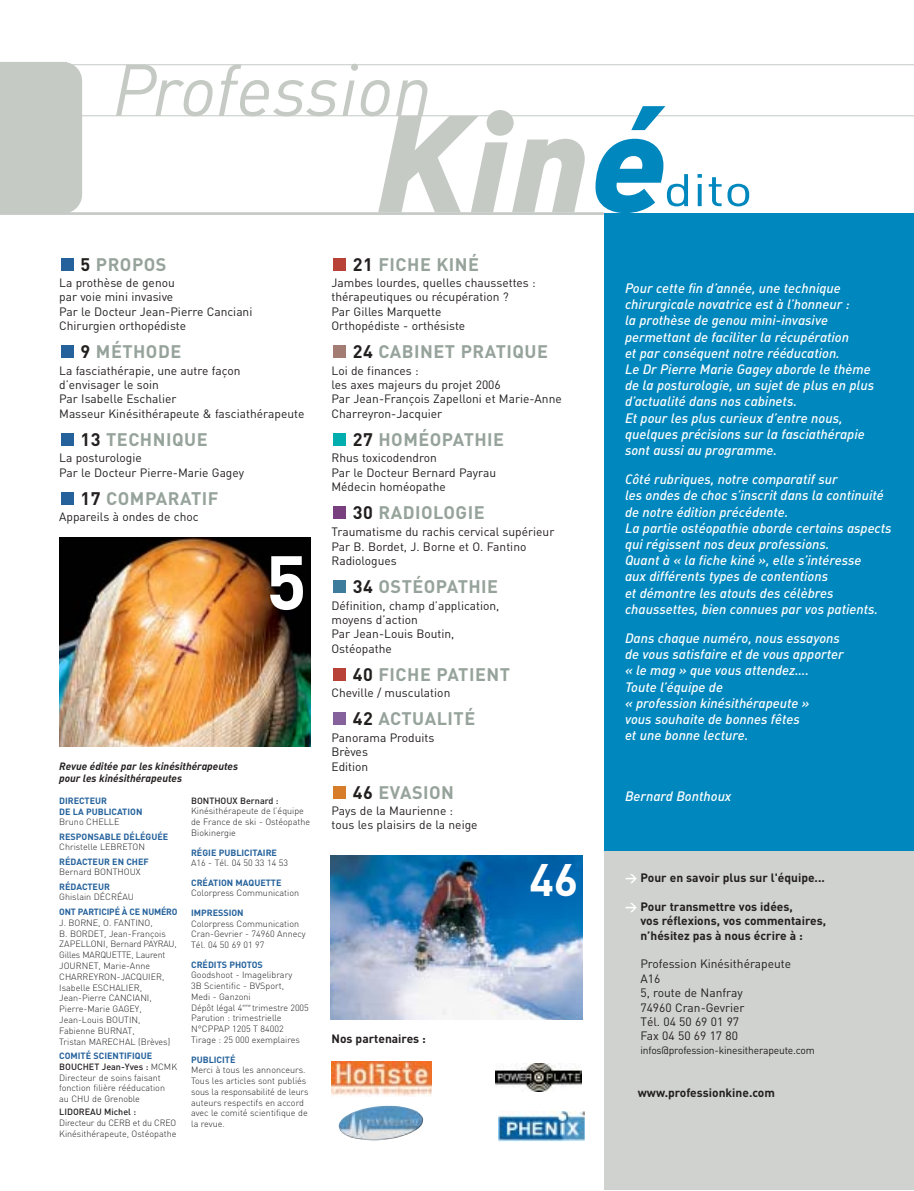
<style>
.page{position:relative;width:914px;height:1191px;background:#fff}
.page>*{position:absolute;margin:0;border:0;box-sizing:border-box;transform-origin:0 0}
.t1{font:135.3px "DIN Black Italic Alt";color:#c5cac5;scale:1.05 1}
.t2{font:700 75px "DIN";color:#fff}
.t3{font:72px "DIN Regular Italic Alt";letter-spacing:-.005em;color:#c5cac5}
.t4{font:45px "DIN";color:#0088be;scale:1.2 1}
.t5{font:700 45px "DIN";color:#fff}
.t6{font:700 18px "DIN";letter-spacing:.025em;color:#96a39b}
.t7{font:13.5px/16.2px "DIN Medium Italic Alt";color:#fff}
.t8{font:12px/14.4px "DIN";color:#231f1f}
.t9{font:700 12px/14.4px "DIN";color:#231f1f}
.t10{font:10.5px/12.6px "DIN Bold Italic Alt";color:#231f1f}
.t11{font:10.5px "DIN";letter-spacing:-.015em;color:#231f1f}
.t12{font:300 9px/10.8px "DIN";color:#231f1f}
.t13{font:700 9px/10.8px "DIN";color:#25629c}
.t14{font:500 9px "DIN";color:#231f1f}
.s1{color:#0088be}
.s2{color:#231f1f}
.s3{font-weight:700;color:#25629c}
.s4{font-weight:500}
.s5{color:#fff}
</style>
<div class="page">
<div style="left:603px;top:851px;width:311px;height:339px;background:#cfd2ce"></div>
<div style="left:61px;top:492px;width:12px;height:13px;background:#25629c"></div>
<div style="left:61px;top:433px;width:12px;height:13px;background:#25629c"></div>
<div style="left:61px;top:345px;width:12px;height:13px;background:#25629c"></div>
<div style="left:61px;top:258px;width:12px;height:13px;background:#25629c"></div>
<img style="left:60px;top:537px;width:251px;height:209px">
<img style="left:331px;top:1061px;width:100px;height:35px">
<img style="left:338px;top:1106px;width:85px;height:34px">
<svg style="left:549px;top:1111px;width:35px;height:1px"></svg>
<img style="left:498px;top:1112px;width:86px;height:30px">
<svg style="left:523px;top:1063px;width:37px;height:1px"></svg>
<img style="left:495px;top:1064px;width:86px;height:28px">
<div style="left:1px;top:62px;width:81px;height:150px;background:#c5cac5"></div>
<hr style="left:1px;top:212px;width:602px;height:3px;background:#c5cac5">
<hr style="left:63px;top:116px;width:851px;height:1px;background:#c5cac5">
<hr style="left:1px;top:64px;width:913px;height:1px;background:#c5cac5">
<img style="left:330px;top:855px;width:252px;height:164px">
<div style="left:603px;top:214px;width:311px;height:637px;background:#0088be"></div>
<div style="left:333px;top:786px;width:13px;height:13px;background:#d77d29"></div>
<div style="left:333px;top:713px;width:13px;height:12px;background:#85629c"></div>
<div style="left:333px;top:668px;width:13px;height:13px;background:#b84138"></div>
<div style="left:333px;top:580px;width:13px;height:13px;background:#3d7c9a"></div>
<div style="left:333px;top:507px;width:13px;height:12px;background:#78407f"></div>
<div style="left:333px;top:433px;width:13px;height:13px;background:#00afad"></div>
<div style="left:333px;top:345px;width:13px;height:13px;background:#a37d73"></div>
<div style="left:333px;top:258px;width:13px;height:13px;background:#b84138"></div>
<h3 class="t3" style="left:112px;top:64px;width:321px">Profession</h3>
<h1 class="t1" style="left:376px;top:115px;width:279px">Kin<span class="s1">é</span></h1>
<h3 class="t4" style="left:663px;top:174px;width:76px">dito</h3>
<h3 class="t6" style="left:81px;top:258px;width:87px"><span class="s2">5</span> PROPOS</h3>
<h3 class="t8" style="left:59px;top:277px;width:195px">La prothèse de genou<br>par voie mini invasive<br>Par le Docteur Jean-Pierre Canciani<br>Chirurgien orthopédiste</h3>
<h3 class="t6" style="left:81px;top:345px;width:102px"><span class="s2">9</span> MÉTHODE</h3>
<h3 class="t8" style="left:59px;top:365px;width:247px">La fasciathérapie, une autre façon d’envisager le soin<br>Par Isabelle Eschalier<br>Masseur Kinésithérapeute &amp; fasciathérapeute</h3>
<h3 class="t6" style="left:81px;top:433px;width:128px"><span class="s2">13</span> TECHNIQUE</h3>
<h3 class="t8" style="left:59px;top:452px;width:186px">La posturologie<br>Par le Docteur Pierre-Marie Gagey</h3>
<h3 class="t6" style="left:81px;top:492px;width:139px"><span class="s2">17</span> COMPARATIF</h3>
<h3 class="t8" style="left:59px;top:511px;width:141px">Appareils à ondes de choc</h3>
<h2 class="t2" style="left:266px;top:556px;width:42px">5</h2>
<p class="t10" style="left:59px;top:761px;width:180px">Revue éditée par les kinésithérapeutes pour les kinésithérapeutes</p>
<p class="t13" style="left:59px;top:796px;width:85px">DIRECTEUR<br>DE LA PUBLICATION</p>
<p class="t12" style="left:59px;top:818px;width:62px">Bruno CHELLE</p>
<p class="t13" style="left:59px;top:832px;width:111px">RESPONSABLE DÉLÉGUÉE</p>
<p class="t12" style="left:59px;top:843px;width:87px">Christelle LEBRETON</p>
<p class="t13" style="left:59px;top:857px;width:91px">RÉDACTEUR EN CHEF</p>
<p class="t12" style="left:59px;top:868px;width:83px">Bernard BONTHOUX</p>
<p class="t13" style="left:59px;top:882px;width:52px">RÉDACTEUR</p>
<p class="t12" style="left:59px;top:893px;width:76px">Ghislain DÉCRÉAU</p>
<p class="t13" style="left:59px;top:907px;width:120px">ONT PARTICIPÉ À CE NUMÉRO</p>
<p class="t12" style="left:59px;top:918px;width:119px">J. BORNE, O. FANTINO,<br>B. BORDET, Jean-François<br>ZAPELLONI, Bernard PAYRAU,<br>Gilles MARQUETTE, Laurent<br>JOURNET, Marie-Anne<br>CHARREYRON-JACQUIER,<br>Isabelle ESCHALIER,<br>Jean-Pierre CANCIANI,<br>Pierre-Marie GAGEY,<br>Jean-Louis BOUTIN,<br>Fabienne BURNAT,<br>Tristan MARECHAL (Brèves)</p>
<p class="t12" style="left:59px;top:1052px;width:119px"><span class="s3">COMITÉ SCIENTIFIQUE<br></span><span class="s4">BOUCHET Jean-Yves :</span> MCMK<br>Directeur de soins faisant fonction filière rééducation<br>au CHU de Grenoble</p>
<p class="t14" style="left:59px;top:1109px;width:78px">LIDOREAU Michel :</p>
<p class="t12" style="left:59px;top:1119px;width:119px">Directeur du CERB et du CREO<br>Kinésithérapeute, Ostéopathe</p>
<p class="t14" style="left:191px;top:797px;width:89px">BONTHOUX Bernard :</p>
<p class="t12" style="left:191px;top:807px;width:121px">Kinésithérapeute de l’équipe de France de ski - Ostéopathe<br>Biokinergie</p>
<p class="t13" style="left:191px;top:848px;width:87px">RÉGIE PUBLICITAIRE</p>
<p class="t12" style="left:191px;top:858px;width:98px">A16 - Tél. 04 50 33 14 53</p>
<p class="t13" style="left:191px;top:878px;width:92px">CRÉATION MAQUETTE</p>
<p class="t12" style="left:191px;top:889px;width:110px">Colorpress Communication</p>
<p class="t13" style="left:191px;top:908px;width:54px">IMPRESSION</p>
<p class="t12" style="left:191px;top:919px;width:116px">Colorpress Communication<br>Cran-Gevrier - 74960 Annecy<br>Tél. 04 50 69 01 97</p>
<p class="t13" style="left:191px;top:960px;width:73px">CRÉDITS PHOTOS</p>
<p class="t12" style="left:191px;top:971px;width:119px">Goodshoot - Imagelibrary<br>3B Scientific - BVSport,<br>Medi - Ganzoni<br>Dépôt légal 4<sup>eme</sup> trimestre 2005<br>Parution : trimestrielle<br>N°CPPAP 1205 T 84002<br>Tirage : 25 000 exemplaires</p>
<p class="t13" style="left:191px;top:1055px;width:46px">PUBLICITÉ</p>
<p class="t12" style="left:191px;top:1066px;width:119px">Merci à tous les annonceurs.<br>Tous les articles sont publiés sous la responsabilité de leurs auteurs respectifs en accord avec le comité scientifique de la revue.</p>
<h3 class="t6" style="left:353px;top:258px;width:128px"><span class="s2">21</span> FICHE KINÉ</h3>
<h3 class="t8" style="left:331px;top:277px;width:206px">Jambes lourdes, quelles chaussettes : thérapeutiques ou récupération ?<br>Par Gilles Marquette<br>Orthopédiste - orthésiste</h3>
<h3 class="t6" style="left:353px;top:345px;width:197px"><span class="s2">24</span> CABINET PRATIQUE</h3>
<h3 class="t8" style="left:331px;top:365px;width:232px">Loi de finances :<br>les axes majeurs du projet 2006<br>Par Jean-François Zapelloni et Marie-Anne<br>Charreyron-Jacquier</h3>
<h3 class="t6" style="left:353px;top:433px;width:153px"><span class="s2">27</span> HOMÉOPATHIE</h3>
<h3 class="t8" style="left:331px;top:452px;width:166px">Rhus toxicodendron<br>Par le Docteur Bernard Payrau<br>Médecin homéopathe</h3>
<h3 class="t6" style="left:353px;top:506px;width:133px"><span class="s2">30</span> RADIOLOGIE</h3>
<h3 class="t8" style="left:331px;top:526px;width:224px">Traumatisme du rachis cervical supérieur<br>Par B. Bordet, J. Borne et O. Fantino<br>Radiologues</h3>
<h3 class="t6" style="left:353px;top:580px;width:147px"><span class="s2">34</span> OSTÉOPATHIE</h3>
<h3 class="t8" style="left:331px;top:599px;width:169px">Définition, champ d’application, moyens d’action<br>Par Jean-Louis Boutin,<br>Ostéopathe</h3>
<h3 class="t6" style="left:353px;top:668px;width:159px"><span class="s2">40</span> FICHE PATIENT</h3>
<h3 class="t8" style="left:331px;top:687px;width:120px">Cheville / musculation</h3>
<h3 class="t6" style="left:353px;top:712px;width:124px"><span class="s2">42</span> ACTUALITÉ</h3>
<h3 class="t8" style="left:331px;top:732px;width:105px">Panorama Produits<br>Brèves<br>Edition</h3>
<h3 class="t6" style="left:353px;top:786px;width:103px"><span class="s2">46</span> EVASION</h3>
<h3 class="t8" style="left:331px;top:805px;width:148px">Pays de la Maurienne : tous les plaisirs de la neige</h3>
<h3 class="t9" style="left:331px;top:1033px;width:96px">Nos partenaires :</h3>
<h3 class="t5" style="left:529px;top:864px;width:50px">46</h3>
<p class="t7" style="left:625px;top:281px;width:251px">Pour cette fin d’année, une technique chirurgicale novatrice est à l’honneur :<br>la prothèse de genou mini-invasive permettant de faciliter la récupération<br>et par conséquent notre rééducation.<br>Le Dr Pierre Marie Gagey aborde le thème de la posturologie, un sujet de plus en plus d’actualité dans nos cabinets.<br>Et pour les plus curieux d’entre nous, quelques précisions sur la fasciathérapie sont aussi au programme.</p>
<p class="t7" style="left:625px;top:473px;width:268px">Côté rubriques, notre comparatif sur<br>les ondes de choc s’inscrit dans la continuité de notre édition précédente.<br>La partie ostéopathie aborde certains aspects qui régissent nos deux professions.<br>Quant à « la fiche kiné », elle s’intéresse<br>aux différents types de contentions<br>et démontre les atouts des célèbres chaussettes, bien connues par vos patients.</p>
<h3 class="t7" style="left:625px;top:631px;width:220px">Dans chaque numéro, nous essayons de vous satisfaire et de vous apporter « le mag » que vous attendez….<br>Toute l’équipe de<br>« profession kinésithérapeute »<br>vous souhaite de bonnes fêtes<br>et une bonne lecture.</h3>
<h3 class="t7" style="left:625px;top:789px;width:108px">Bernard Bonthoux</h3>
<h3 class="t9" style="left:625px;top:872px;width:201px"><span class="s5">&gt;</span> Pour en savoir plus sur l'équipe...</h3>
<h3 class="t9" style="left:640px;top:901px;width:187px;text-indent:-15px"><span class="s5">&gt;</span> Pour transmettre vos idées,<br>vos réflexions, vos commentaires, n’hésitez pas à nous écrire à :</h3>
<h3 class="t8" style="left:640px;top:958px;width:152px">Profession Kinésithérapeute<br>A16<br>5, route de Nanfray<br>74960 Cran-Gevrier<br>Tél. 04 50 69 01 97<br>Fax 04 50 69 17 80</h3>
<p class="t11" style="left:640px;top:1046px;width:176px">infos@profession-kinesitherapeute.com</p>
<h3 class="t9" style="left:637px;top:1087px;width:139px">www.professionkine.com</h3>
</div>
